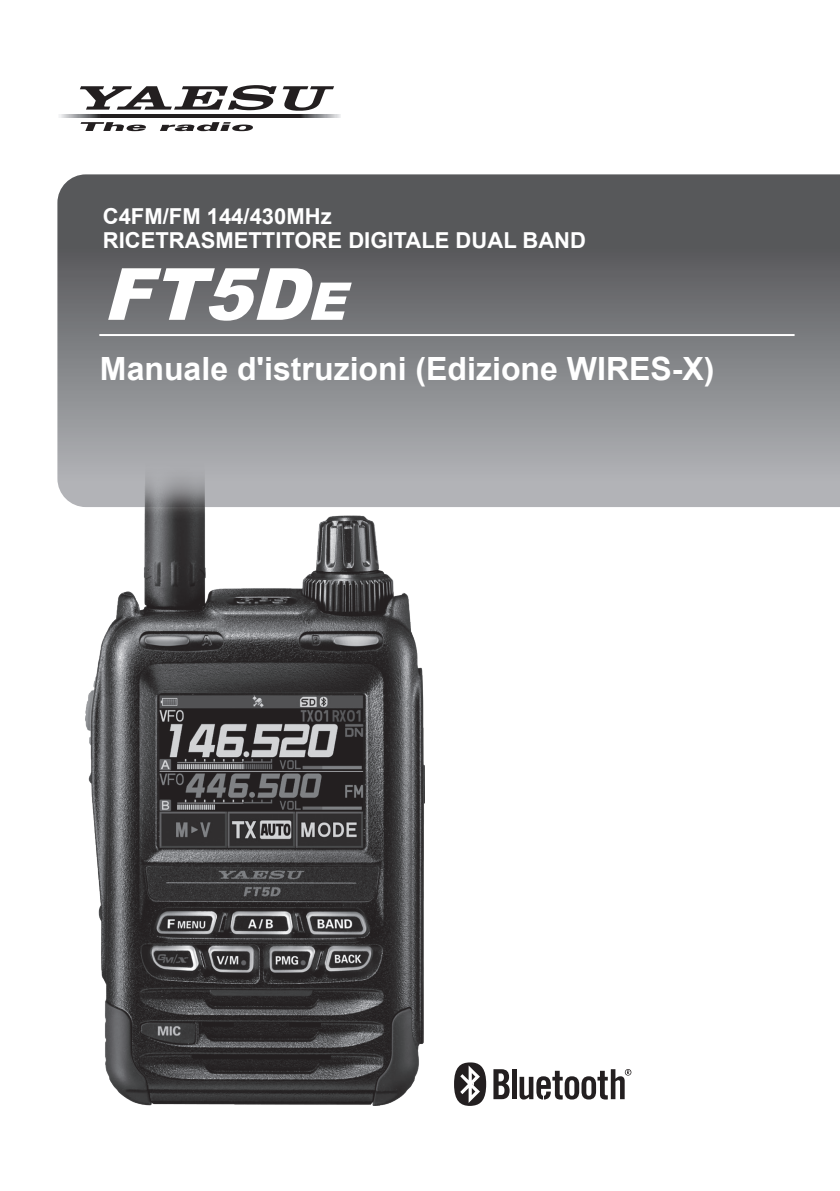
<style>
.page{position:relative;width:840px;height:1191px;background:#fff}
.page>*{position:absolute;margin:0;border:0;box-sizing:border-box;transform-origin:0 0}
.t1{font:italic 900 72px "Arial";color:#fff}
.t2{font:700 32px "Arial";color:#fff}
.t3{font:700 22px/24px "Arial";color:#fff}
.s1{font-size:52px}
</style>
<div class="page">
<svg style="left:80px;top:122px;width:66px;height:9px"></svg>
<svg style="left:160px;top:122px;width:93px;height:9px"></svg>
<svg style="left:59px;top:115px;width:281px;height:3px"></svg>
<svg style="left:282px;top:86px;width:52px;height:25px"></svg>
<svg style="left:80px;top:85px;width:196px;height:25px"></svg>
<svg style="left:57px;top:174px;width:782px;height:333px;background:#7a7b7e"></svg>
<hr style="left:99px;top:334px;width:695px;height:2px;background:#fff">
<svg style="left:493px;top:1069px;width:16px;height:30px"></svg>
<div style="left:511px;top:1069px;width:5px;height:30px;background:#231f20"></div>
<svg style="left:454px;top:1062px;width:32px;height:44px"></svg>
<svg style="left:519px;top:1069px;width:112px;height:30px"></svg>
<img style="left:85px;top:437px;width:339px;height:669px">
<p class="t3" style="left:103px;top:204px;width:484px">C4FM/FM 144/430MHz<br>RICETRASMETTITORE DIGITALE DUAL BAND</p>
<h1 class="t1" style="left:103px;top:242px;width:262px">FT5D<span class="s1">E</span></h1>
<h2 class="t2" style="left:100px;top:346px;width:615px">Manuale d'istruzioni (Edizione WIRES-X)</h2>
</div>
